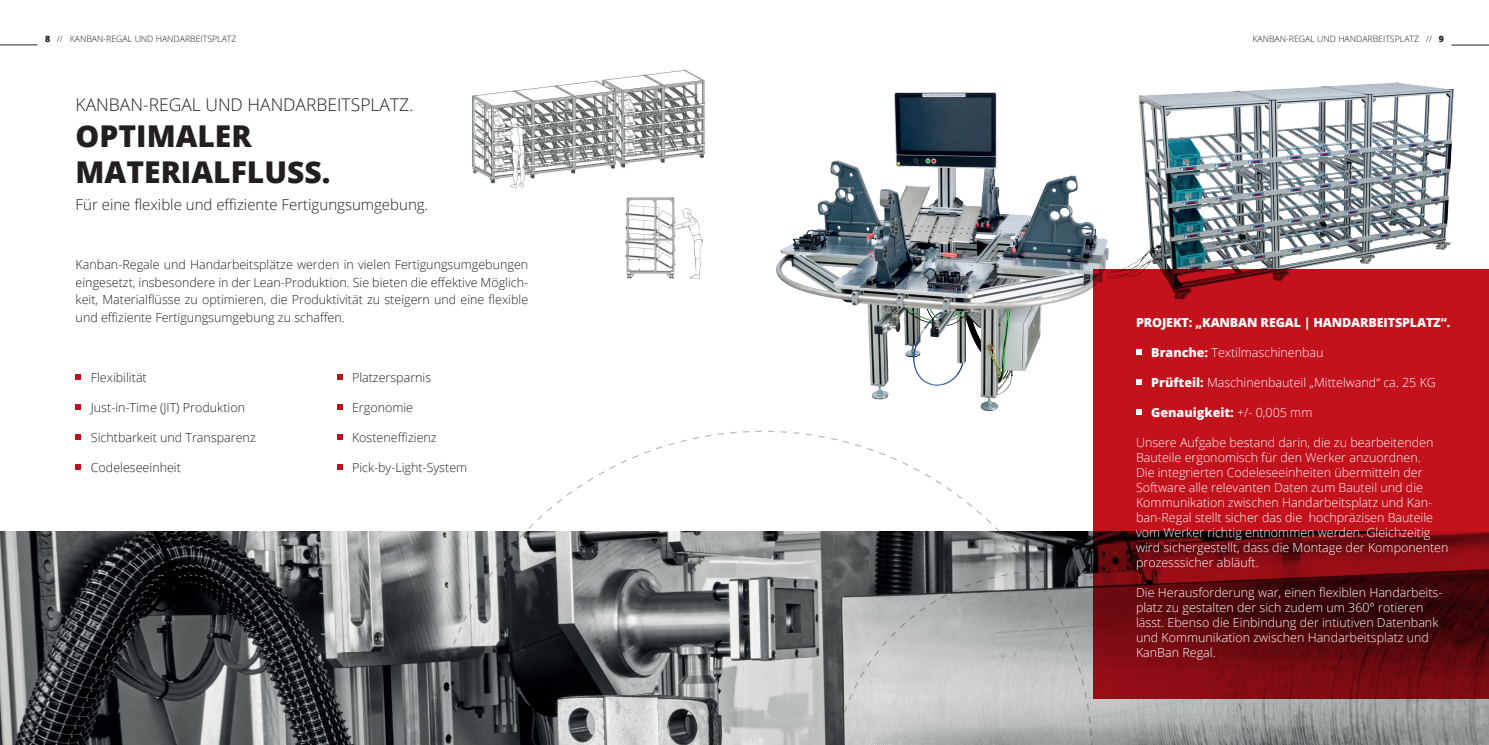
<style>
.page{position:relative;width:1489px;height:745px;background:#fff}
.page>*{position:absolute;margin:0;border:0;box-sizing:border-box;transform-origin:0 0}
.t1{font:800 30px/36px "Open Sans";color:#231f20}
.t2{font:300 17.5px "Open Sans";color:#231f20}
.t3{font:300 15px "Open Sans";color:#231f20}
.t4{font:300 12.5px/15px "Open Sans";color:#fff}
.t5{font:300 12.5px/17.5px "Open Sans";color:#231f20;text-align:justify}
.t6{font:800 12.5px "Open Sans";letter-spacing:-.01em;color:#fff}
.t7{font:300 8.75px "Open Sans";color:#231f20}
.s1{font-weight:800}
.s2{font-weight:300}
</style>
<div class="page">
<img style="left:776px;top:92px;width:331px;height:319px">
<img style="left:1107px;top:82px;width:347px;height:187px">
<img style="left:0;top:531px;width:1488px;height:213px">
<svg style="left:415px;top:531px;width:18px;height:213px"></svg>
<svg style="left:433px;top:432px;width:658px;height:312px"></svg>
<svg style="left:812px;top:561px;width:281px;height:183px"></svg>
<svg style="left:832px;top:571px;width:422px;height:173px"></svg>
<svg style="left:1093px;top:269px;width:395px;height:428px;fill:#c4121d"></svg>
<svg style="left:1135px;top:349px;width:6px;height:5px"></svg>
<svg style="left:1135px;top:379px;width:6px;height:5px"></svg>
<svg style="left:1135px;top:409px;width:6px;height:5px"></svg>
<svg style="left:76px;top:374px;width:5px;height:5px"></svg>
<svg style="left:76px;top:404px;width:5px;height:5px"></svg>
<svg style="left:76px;top:434px;width:5px;height:5px"></svg>
<svg style="left:76px;top:464px;width:5px;height:5px"></svg>
<svg style="left:337px;top:374px;width:5px;height:5px"></svg>
<svg style="left:337px;top:404px;width:5px;height:5px"></svg>
<svg style="left:337px;top:434px;width:5px;height:5px"></svg>
<svg style="left:337px;top:464px;width:5px;height:5px"></svg>
<img style="left:471px;top:69px;width:235px;height:120px">
<img style="left:615px;top:182px;width:91px;height:97px">
<hr style="left:0;top:45px;width:38px;height:1px;background:#231f20">
<hr style="left:1451px;top:45px;width:37px;height:1px;background:#231f20">
<p class="t7" style="left:45px;top:33px;width:193px"><span class="s1">8</span> // KANBAN-REGAL UND HANDARBEITSPLATZ</p>
<p class="t7" style="left:1252px;top:33px;width:193px">KANBAN-REGAL UND HANDARBEITSPLATZ // <span class="s1">9</span></p>
<h2 class="t2" style="left:76px;top:93px;width:339px">KANBAN-REGAL UND HANDARBEITSPLATZ.</h2>
<h1 class="t1" style="left:76px;top:117px;width:256px">OPTIMALER<br>MATERIALFLUSS.</h1>
<p class="t3" style="left:76px;top:194px;width:354px">Für eine flexible und effiziente Fertigungsumgebung.</p>
<p class="t5" style="left:76px;top:255px;width:454px">Kanban-Regale und Handarbeitsplätze werden in vielen Fertigungsumgebungen eingesetzt, insbesondere in der Lean-Produktion. Sie bieten die effektive Möglich&shy;keit, Materialflüsse zu optimieren, die Produktivität zu steigern und eine flexible und effiziente Fertigungsumgebung zu schaffen.</p>
<p class="t5" style="left:91px;top:367px;width:57px">Flexibilität</p>
<p class="t5" style="left:91px;top:397px;width:156px">Just-in-Time (JIT) Produktion</p>
<p class="t5" style="left:91px;top:427px;width:166px">Sichtbarkeit und Transparenz</p>
<p class="t5" style="left:91px;top:457px;width:92px">Codeleseeinheit</p>
<p class="t5" style="left:352px;top:367px;width:81px">Platzersparnis</p>
<p class="t5" style="left:352px;top:397px;width:63px">Ergonomie</p>
<p class="t5" style="left:352px;top:427px;width:86px">Kosteneffizienz</p>
<p class="t5" style="left:352px;top:457px;width:117px">Pick-by-Light-System</p>
<p class="t6" style="left:1135px;top:312px;width:316px">PROJEKT: „KANBAN REGAL | HANDARBEITSPLATZ“.</p>
<p class="t4" style="left:1151px;top:344px;width:174px"><span class="s1">Branche:</span> Textilmaschinenbau</p>
<p class="t4" style="left:1151px;top:374px;width:286px"><span class="s1">Prüfteil:</span> Maschinenbauteil „Mittelwand“ ca. 25 KG</p>
<p class="t6" style="left:1151px;top:402px;width:163px">Genauigkeit: <span class="s2">+/- 0,005 mm</span></p>
<p class="t4" style="left:1135px;top:434px;width:314px">Unsere Aufgabe bestand darin, die zu bearbeitenden Bauteile ergonomisch für den Werker anzuordnen.<br>Die integrierten Codeleseeinheiten übermitteln der Software alle relevanten Daten zum Bauteil und die Kommunikation zwischen Handarbeitsplatz und Kan&shy;ban-Regal stellt sicher das die hochpräzisen Bauteile vom Werker richtig entnommen werden. Gleichzeitig wird sichergestellt, dass die Montage der Komponenten prozesssicher abläuft.</p>
<p class="t4" style="left:1135px;top:584px;width:308px">Die Herausforderung war, einen flexiblen Handarbeits&shy;platz zu gestalten der sich zudem um 360° rotieren lässt. Ebenso die Einbindung der intiutiven Datenbank und Kommunikation zwischen Handarbeitsplatz und KanBan Regal.</p>
</div>
